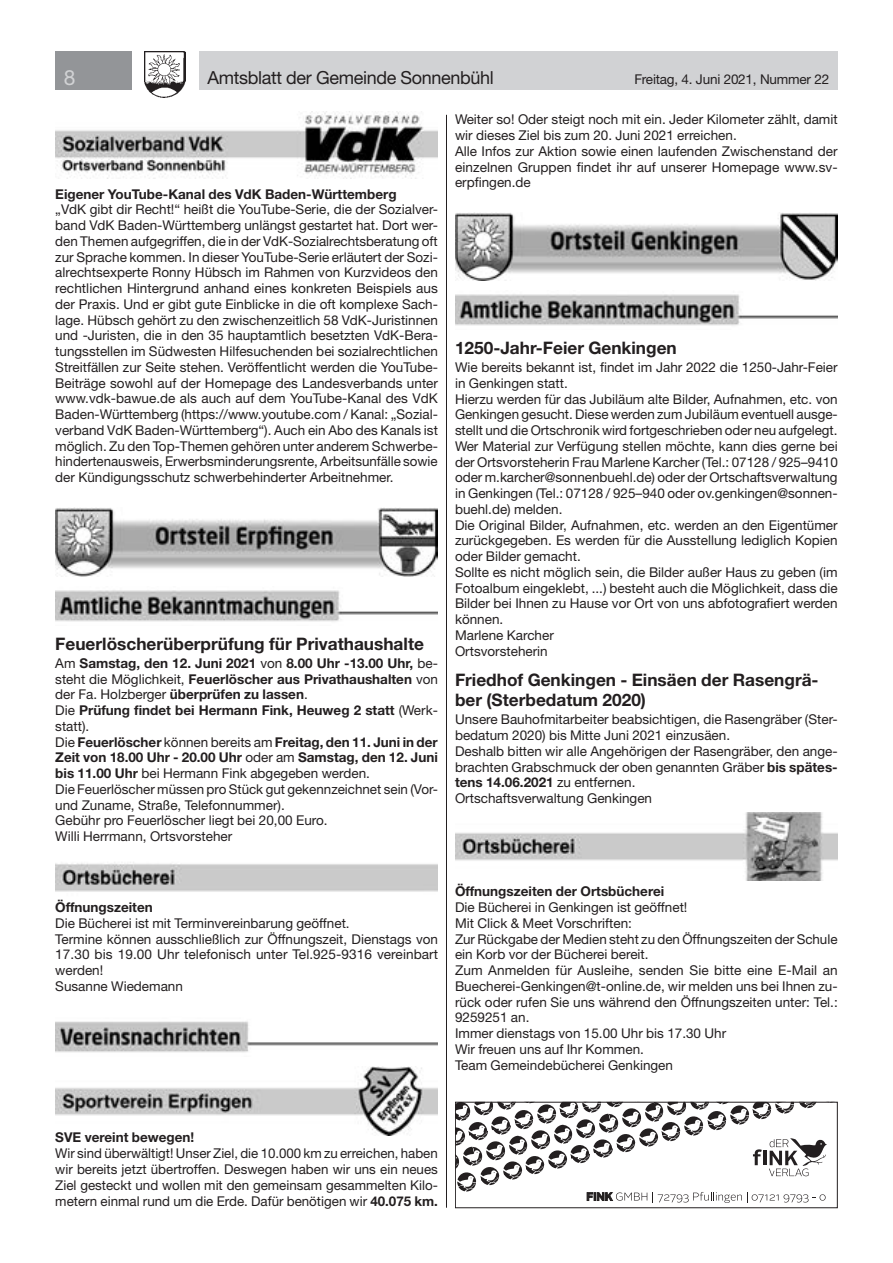
<style>
.page{position:relative;width:893px;height:1263px;background:#fff}
.page>*{position:absolute;margin:0;border:0;box-sizing:border-box;transform-origin:0 0}
.t1{font:21px "Helvetica Neue LT Std";color:#d1d2d4}
.t2{font:18px "Helvetica Neue LT Std";letter-spacing:-.02em;color:#231f20}
.t3{font:700 17.25px/20.5px "Helvetica Neue LT Std";color:#231f20}
.t4{font:13.5px/15.8px "Helvetica Neue LT Std";color:#231f20}
.t5{font:700 13.5px "Helvetica Neue LT Std";color:#231f20}
.s1{font-weight:700}
</style>
<div class="page">
<div style="left:199px;top:51px;width:639px;height:38px;background:#d1d2d4"></div>
<div style="left:55px;top:51px;width:77px;height:38px;background:#939598"></div>
<img style="left:145px;top:51px;width:41px;height:47px">
<img style="left:55px;top:112px;width:383px;height:67px">
<img style="left:55px;top:507px;width:383px;height:69px">
<img style="left:55px;top:590px;width:383px;height:32px">
<img style="left:55px;top:862px;width:383px;height:30px">
<img style="left:55px;top:1021px;width:383px;height:32px">
<img style="left:55px;top:1066px;width:383px;height:69px">
<img style="left:455px;top:213px;width:383px;height:68px">
<img style="left:455px;top:294px;width:383px;height:32px">
<img style="left:455px;top:813px;width:383px;height:68px">
<hr style="left:446px;top:115px;width:1px;height:1093px;background:#231f20">
<div style="left:455px;top:1102px;width:383px;height:106px;border:1px solid #231f20"></div>
<svg style="left:455px;top:1102px;width:381px;height:101px"></svg>
<h1 class="t1" style="left:64px;top:65px;width:13px">8</h1>
<h2 class="t2" style="left:207px;top:67px;width:288px">Amtsblatt der Gemeinde Sonnenbühl</h2>
<p class="t4" style="left:634px;top:71px;width:196px">Freitag, 4. Juni 2021, Nummer 22</p>
<p class="t5" style="left:55px;top:185px;width:343px">Eigener YouTube-Kanal des VdK Baden-Württemberg</p>
<p class="t4" style="left:55px;top:201px;width:384px;text-align:justify">„VdK gibt dir Recht!“ heißt die YouTube-Serie, die der Sozialver&shy;band VdK Baden-Württemberg unlängst gestartet hat. Dort wer&shy;den Themen aufgegriffen, die in der VdK-Sozialrechtsberatung oft zur Sprache kommen. In dieser YouTube-Serie erläutert der Sozi&shy;alrechtsexperte Ronny Hübsch im Rahmen von Kurzvideos den rechtlichen Hintergrund anhand eines konkreten Beispiels aus der Praxis. Und er gibt gute Einblicke in die oft komplexe Sach&shy;lage. Hübsch gehört zu den zwischenzeitlich 58 VdK-Juristinnen und -Juristen, die in den 35 hauptamtlich besetzten VdK-Bera&shy;tungsstellen im Südwesten Hilfesuchenden bei sozialrechtlichen Streitfällen zur Seite stehen. Veröffentlicht werden die YouTube-Beiträge sowohl auf der Homepage des Landesverbands unter www.vdk-bawue.de als auch auf dem YouTube-Kanal des VdK Baden-Württemberg (https://www.youtube.com / Kanal: „Sozial&shy;verband VdK Baden-Württemberg“). Auch ein Abo des Kanals ist möglich. Zu den Top-Themen gehören unter anderem Schwerbe&shy;hindertenausweis, Erwerbsminderungsrente, Arbeitsunfälle sowie der Kündigungsschutz schwerbehinderter Arbeitnehmer.</p>
<p class="t3" style="left:55px;top:633px;width:370px">Feuerlöscherüberprüfung für Privathaushalte</p>
<p class="t4" style="left:55px;top:655px;width:384px">Am <span class="s1">Samstag, den 12. Juni 2021</span> von <span class="s1">8.00 Uhr -13.00 Uhr,</span> be&shy;steht die Möglichkeit, <span class="s1">Feuerlöscher aus Privathaushalten</span> von der Fa. Holzberger <span class="s1">überprüfen zu lassen</span>.<br>Die <span class="s1">Prüfung findet bei Hermann Fink, Heuweg 2 statt</span> (Werk&shy;statt).<br>Die <span class="s1">Feuerlöscher</span> können bereits am <span class="s1">Freitag, den 11. Juni in der Zeit von 18.00 Uhr - 20.00 Uhr</span> oder am <span class="s1">Samstag, den 12. Juni bis 11.00 Uhr</span> bei Hermann Fink abgegeben werden.<br>Die Feuerlöscher müssen pro Stück gut gekennzeichnet sein (Vor&shy;und Zuname, Straße, Telefonnummer).<br>Gebühr pro Feuerlöscher liegt bei 20,00 Euro.<br>Willi Herrmann, Ortsvorsteher</p>
<p class="t5" style="left:55px;top:899px;width:99px">Öffnungszeiten</p>
<p class="t4" style="left:55px;top:915px;width:384px">Die Bücherei ist mit Terminvereinbarung geöffnet.<br>Termine können ausschließlich zur Öffnungszeit, Dienstags von 17.30 bis 19.00 Uhr telefonisch unter Tel.925-9316 vereinbart werden!<br>Susanne Wiedemann</p>
<p class="t4" style="left:455px;top:112px;width:384px">Weiter so! Oder steigt noch mit ein. Jeder Kilometer zählt, damit wir dieses Ziel bis zum 20. Juni 2021 erreichen.<br>Alle Infos zur Aktion sowie einen laufenden Zwischenstand der einzelnen Gruppen findet ihr auf unserer Homepage www.sv&shy;erpfingen.de</p>
<p class="t3" style="left:455px;top:337px;width:223px">1250-Jahr-Feier Genkingen</p>
<p class="t4" style="left:455px;top:359px;width:384px">Wie bereits bekannt ist, findet im Jahr 2022 die 1250-Jahr-Feier in Genkingen statt.<br>Hierzu werden für das Jubiläum alte Bilder, Aufnahmen, etc. von Genkingen gesucht. Diese werden zum Jubiläum eventuell ausge&shy;stellt und die Ortschronik wird fortgeschrieben oder neu aufgelegt.<br>Wer Material zur Verfügung stellen möchte, kann dies gerne bei der Ortsvorsteherin Frau Marlene Karcher (Tel.: 07128 / 925–9410 oder m.karcher@sonnenbuehl.de) oder der Ortschaftsverwaltung in Genkingen (Tel.: 07128 / 925–940 oder ov.genkingen@sonnen&shy;buehl.de) melden.<br>Die Original Bilder, Aufnahmen, etc. werden an den Eigentümer zurückgegeben. Es werden für die Ausstellung lediglich Kopien oder Bilder gemacht.<br>Sollte es nicht möglich sein, die Bilder außer Haus zu geben (im Fotoalbum eingeklebt, ...) besteht auch die Möglichkeit, dass die Bilder bei Ihnen zu Hause vor Ort von uns abfotografiert werden können.<br>Marlene Karcher<br>Ortsvorsteherin</p>
<p class="t3" style="left:455px;top:669px;width:365px">Friedhof Genkingen - Einsäen der Rasengrä&shy;ber (Sterbedatum 2020)</p>
<p class="t4" style="left:455px;top:711px;width:384px">Unsere Bauhofmitarbeiter beabsichtigen, die Rasengräber (Ster&shy;bedatum 2020) bis Mitte Juni 2021 einzusäen.<br>Deshalb bitten wir alle Angehörigen der Rasengräber, den ange&shy;brachten Grabschmuck der oben genannten Gräber <span class="s1">bis spätes&shy;tens 14.06.2021</span> zu entfernen.<br>Ortschaftsverwaltung Genkingen</p>
<p class="t5" style="left:455px;top:883px;width:211px">Öffnungszeiten der Ortsbücherei</p>
<p class="t4" style="left:455px;top:899px;width:384px">Die Bücherei in Genkingen ist geöffnet!<br>Mit Click &amp; Meet Vorschriften:<br>Zur Rückgabe der Medien steht zu den Öffnungszeiten der Schule ein Korb vor der Bücherei bereit.<br>Zum Anmelden für Ausleihe, senden Sie bitte eine E-Mail an Buecherei-Genkingen@t-online.de, wir melden uns bei Ihnen zu&shy;rück oder rufen Sie uns während den Öffnungszeiten unter: Tel.:<br>9259251 an.<br>Immer dienstags von 15.00 Uhr bis 17.30 Uhr<br>Wir freuen uns auf Ihr Kommen.<br>Team Gemeindebücherei Genkingen</p>
<p class="t5" style="left:55px;top:1128px;width:141px">SVE vereint bewegen!</p>
<p class="t4" style="left:55px;top:1145px;width:384px;text-align:justify">Wir sind überwältigt! Unser Ziel, die 10.000 km zu erreichen, haben wir bereits jetzt übertroffen. Deswegen haben wir uns ein neues Ziel gesteckt und wollen mit den gemeinsam gesammelten Kilo&shy;metern einmal rund um die Erde. Dafür benötigen wir <span class="s1">40.075 km.</span></p>
</div>
